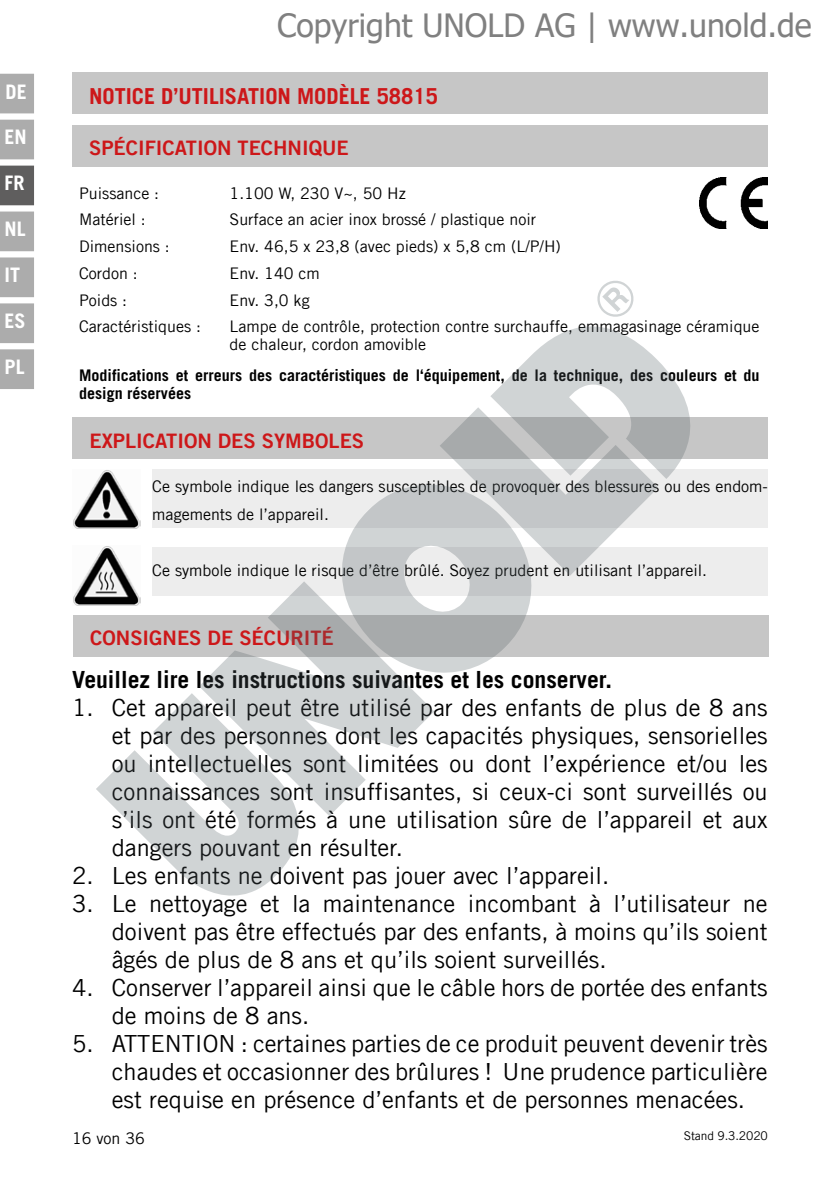
<style>
.page{position:relative;width:840px;height:1191px;background:#fff}
.page>*{position:absolute;margin:0;border:0;box-sizing:border-box;transform-origin:0 0}
.t1{font:32px "Tahoma";color:#808080}
.t2{font:23.6px/28px "Trade Gothic LT Com";color:#000;text-align:justify}
.t3{font:700 23.6px "Trade Gothic LT Com";color:#000}
.t4{font:700 22px "Trade Gothic LT Com";color:#cd1719}
.t5{font:20px "Trade Gothic LT Com Bd 2";color:#cd1719}
.t6{font:700 20px "Trade Gothic LT Com";color:#fff}
.t7{font:16px/18px "Trade Gothic LT Com";color:#000}
.t8{font:700 16px/18px "Trade Gothic LT Com";color:#000}
.t9{font:12px "Trade Gothic LT Com";letter-spacing:-.01em;color:#000}
</style>
<div class="page">
<div style="left:0;top:74px;width:34px;height:39px;background:#acacac"></div>
<div style="left:0;top:120px;width:34px;height:39px;background:#acacac"></div>
<div style="left:0;top:166px;width:34px;height:39px;background:#5f5e5e"></div>
<div style="left:0;top:211px;width:34px;height:40px;background:#acacac"></div>
<div style="left:0;top:257px;width:34px;height:40px;background:#acacac"></div>
<div style="left:0;top:303px;width:34px;height:40px;background:#acacac"></div>
<div style="left:0;top:349px;width:34px;height:40px;background:#acacac"></div>
<div style="left:72px;top:72px;width:695px;height:42px;background:#c6c6c6"></div>
<div style="left:73px;top:615px;width:695px;height:41px;background:#c6c6c6"></div>
<div style="left:72px;top:125px;width:695px;height:41px;background:#c6c6c6"></div>
<img style="left:699px;top:177px;width:68px;height:51px">
<div style="left:72px;top:418px;width:695px;height:41px;background:#c6c6c6"></div>
<img style="left:73px;top:470px;width:67px;height:59px">
<div style="left:152px;top:469px;width:615px;height:58px;background:#ededed"></div>
<img style="left:73px;top:546px;width:67px;height:59px">
<div style="left:152px;top:547px;width:615px;height:48px;background:#ededed"></div>
<svg style="left:530px;top:326px;width:191px;height:153px"></svg>
<svg style="left:439px;top:357px;width:219px;height:219px"></svg>
<svg style="left:304px;top:447px;width:264px;height:226px"></svg>
<svg style="left:199px;top:581px;width:235px;height:235px"></svg>
<svg style="left:96px;top:690px;width:231px;height:206px;fill:#d0d4d5"></svg>
<svg style="left:597px;top:280px;width:37px;height:37px"></svg>
<p class="t6" style="left:6px;top:80px;width:23px">DE</p>
<p class="t6" style="left:5px;top:125px;width:24px">EN</p>
<p class="t6" style="left:5px;top:171px;width:22px">FR</p>
<p class="t6" style="left:5px;top:217px;width:23px">NL</p>
<p class="t6" style="left:5px;top:262px;width:17px">IT</p>
<p class="t6" style="left:5px;top:308px;width:23px">ES</p>
<p class="t6" style="left:5px;top:354px;width:22px">PL</p>
<h1 class="t1" style="left:277px;top:4px;width:535px">Copyright UNOLD AG | www.unold.de</h1>
<p class="t4" style="left:89px;top:82px;width:350px">NOTICE D’UTILISATION MODÈLE 58815</p>
<p class="t5" style="left:89px;top:136px;width:261px">SPÉCIFICATION TECHNIQUE</p>
<p class="t7" style="left:79px;top:184px;width:81px">Puissance :</p>
<p class="t7" style="left:229px;top:184px;width:178px">1.100 W, 230 V~, 50 Hz</p>
<p class="t7" style="left:79px;top:210px;width:68px">Matériel :</p>
<p class="t7" style="left:229px;top:210px;width:308px">Surface an acier inox brossé / plastique noir</p>
<p class="t7" style="left:79px;top:237px;width:92px">Dimensions :</p>
<p class="t7" style="left:229px;top:237px;width:332px">Env. 46,5 x 23,8 (avec pieds) x 5,8 cm (L/P/H)</p>
<p class="t7" style="left:79px;top:264px;width:60px">Cordon :</p>
<p class="t7" style="left:229px;top:264px;width:92px">Env. 140 cm</p>
<p class="t7" style="left:79px;top:291px;width:49px">Poids :</p>
<p class="t7" style="left:229px;top:291px;width:81px">Env. 3,0 kg</p>
<p class="t7" style="left:79px;top:317px;width:123px">Caractéristiques :</p>
<p class="t7" style="left:229px;top:317px;width:531px">Lampe de contrôle, protection contre surchauffe, emmagasinage céramique de chaleur, cordon amovible</p>
<p class="t8" style="left:79px;top:366px;width:681px">Modifications et erreurs des caractéristiques de l‘équipement, de la technique, des couleurs et du design réservées</p>
<p class="t5" style="left:89px;top:429px;width:276px">EXPLICATION DES SYMBOLES</p>
<p class="t7" style="left:152px;top:472px;width:616px;line-height:28px">Ce symbole indique les dangers susceptibles de provoquer des blessures ou des endom&shy;magements de l’appareil.</p>
<p class="t7" style="left:152px;top:561px;width:556px">Ce symbole indique le risque d’être brûlé. Soyez prudent en utilisant l’appareil.</p>
<p class="t5" style="left:90px;top:626px;width:245px">CONSIGNES DE SÉCURITÉ</p>
<p class="t3" style="left:72px;top:665px;width:541px">Veuillez lire les instructions suivantes et les conserver.</p>
<p class="t2" style="left:112px;top:693px;width:657px;text-indent:-40px">1. Cet appareil peut être utilisé par des enfants de plus de 8 ans et par des personnes dont les capacités physiques, sensorielles ou intellectuelles sont limitées ou dont l’expérience et/ou les connaissances sont insuffisantes, si ceux-ci sont surveillés ou s’ils ont été formés à une utilisation sûre de l’appareil et aux dangers pouvant en résulter.</p>
<p class="t2" style="left:72px;top:861px;width:538px">2. Les enfants ne doivent pas jouer avec l’appareil.</p>
<p class="t2" style="left:112px;top:889px;width:657px;text-indent:-40px">3. Le nettoyage et la maintenance incombant à l’utilisateur ne doivent pas être effectués par des enfants, à moins qu’ils soient âgés de plus de 8 ans et qu’ils soient surveillés.</p>
<p class="t2" style="left:112px;top:973px;width:657px;text-indent:-40px">4. Conserver l’appareil ainsi que le câble hors de portée des enfants de moins de 8 ans.</p>
<p class="t2" style="left:112px;top:1029px;width:657px;text-indent:-40px">5. ATTENTION : certaines parties de ce produit peuvent devenir très chaudes et occasionner des brûlures ! Une prudence particulière est requise en présence d’enfants et de personnes menacées.</p>
<p class="t7" style="left:72px;top:1129px;width:74px">16 von 36</p>
<p class="t9" style="left:683px;top:1128px;width:85px">Stand 9.3.2020</p>
</div>
